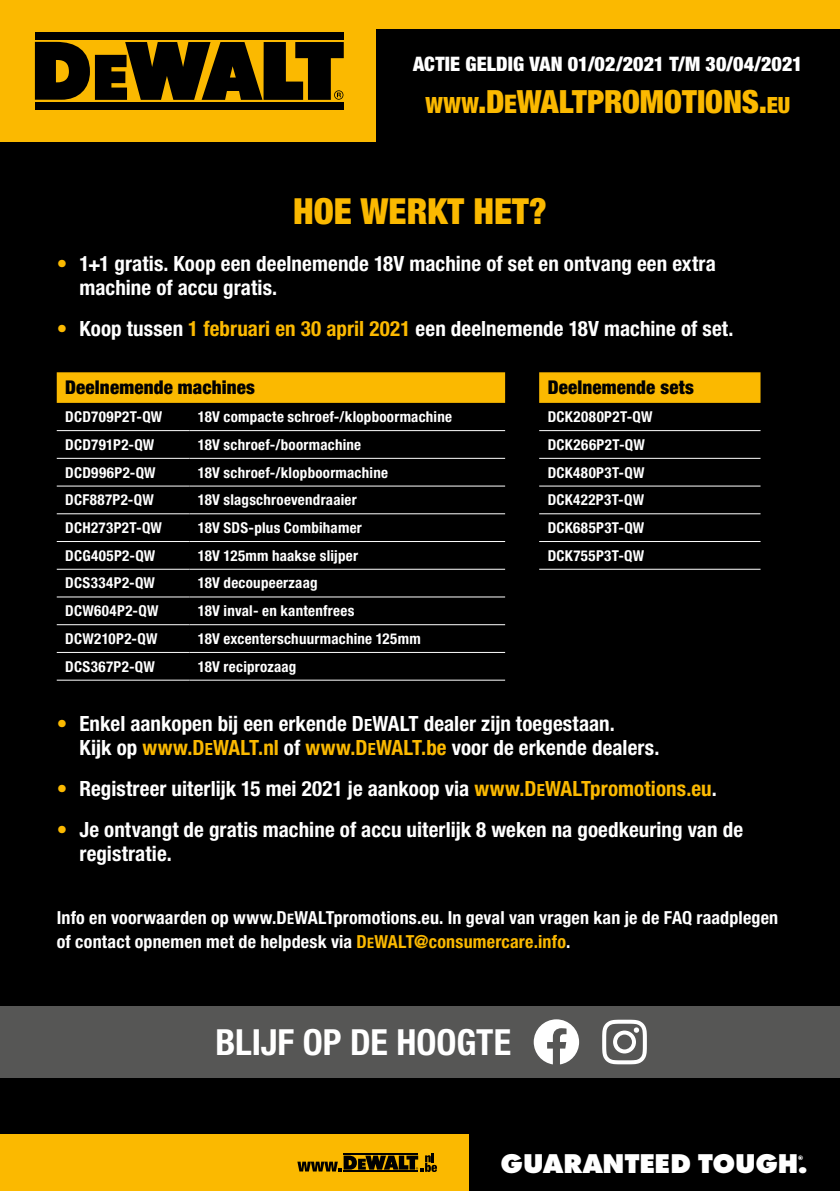
<style>
.page{position:relative;width:840px;height:1191px;background:#fff}
.page>*{position:absolute;margin:0;border:0;box-sizing:border-box;transform-origin:0 0}
.t1{font:700 condensed 36px "Helvetica Neue LTW1 G";color:#fff}
.t2{font:900 condensed 36px "Helvetica Neue LTW1 G";color:#fbb900}
.t3{font:900 condensed 32px "Helvetica Neue LTW1 G";color:#fbb900}
.t4{font:700 expanded 28.2px "Futura TOT";letter-spacing:-.02em;color:#fff}
.t5{font:700 condensed 21px/24px "Helvetica Neue LTW1 G";letter-spacing:.005em;color:#fff}
.t6{font:900 condensed 20px "Helvetica Neue LTW1 G";letter-spacing:.005em;color:#fff}
.t7{font:900 condensed 19px "Helvetica Neue LTW1 G";letter-spacing:.01em;color:#000}
.t8{font:700 condensed 18px/24px "Helvetica Neue LTW1 G";letter-spacing:.01em;color:#fff}
.t9{font:700 condensed 15px "Helvetica Neue LTW1 G";letter-spacing:.015em;color:#fff}
.t10{font:700 expanded 6.6px "Futura TOT";color:#fff}
.s1{font-size:22.4px}
.s2{font-size:25.6px}
.s3{color:#fbb900}
.s4{font-size:16.8px}
.s5{font-size:16.8px;color:#fbb900}
.s6{font-size:14.4px}
.s7{font-size:14.4px;color:#fbb900}
</style>
<div class="page">
<div style="left:0;top:0;width:839px;height:1191px;background:#000"></div>
<svg style="left:57px;top:372px;width:703px;height:31px;background:#ebad00"></svg>
<hr style="left:57px;top:430px;width:132px;height:1px;background:#fff">
<hr style="left:189px;top:430px;width:316px;height:1px;background:#fff">
<hr style="left:57px;top:458px;width:132px;height:1px;background:#fff">
<hr style="left:189px;top:458px;width:316px;height:1px;background:#fff">
<hr style="left:57px;top:485px;width:132px;height:1px;background:#fff">
<hr style="left:189px;top:485px;width:316px;height:1px;background:#fff">
<hr style="left:57px;top:513px;width:132px;height:1px;background:#fff">
<hr style="left:189px;top:513px;width:316px;height:1px;background:#fff">
<hr style="left:57px;top:541px;width:132px;height:1px;background:#fff">
<hr style="left:189px;top:541px;width:316px;height:1px;background:#fff">
<hr style="left:57px;top:569px;width:132px;height:1px;background:#fff">
<hr style="left:189px;top:569px;width:316px;height:1px;background:#fff">
<hr style="left:57px;top:596px;width:132px;height:1px;background:#fff">
<hr style="left:189px;top:596px;width:316px;height:1px;background:#fff">
<hr style="left:57px;top:624px;width:132px;height:1px;background:#fff">
<hr style="left:189px;top:624px;width:316px;height:1px;background:#fff">
<hr style="left:57px;top:652px;width:132px;height:1px;background:#fff">
<hr style="left:189px;top:652px;width:316px;height:1px;background:#fff">
<hr style="left:57px;top:679px;width:132px;height:1px;background:#fff">
<hr style="left:189px;top:679px;width:316px;height:1px;background:#fff">
<hr style="left:539px;top:430px;width:221px;height:1px;background:#fff">
<hr style="left:539px;top:458px;width:221px;height:1px;background:#fff">
<hr style="left:539px;top:485px;width:221px;height:1px;background:#fff">
<hr style="left:539px;top:513px;width:221px;height:1px;background:#fff">
<hr style="left:539px;top:541px;width:221px;height:1px;background:#fff">
<hr style="left:539px;top:569px;width:221px;height:1px;background:#fff">
<div style="left:0;top:1006px;width:839px;height:71px;background:#565655"></div>
<svg style="left:533px;top:1019px;width:45px;height:45px"></svg>
<svg style="left:602px;top:1019px;width:44px;height:45px"></svg>
<div style="left:0;top:1134px;width:469px;height:57px;background:#fbb900"></div>
<svg style="left:297px;top:1153px;width:140px;height:19px"></svg>
<div style="left:0;top:0;width:839px;height:28px;background:#fbb900"></div>
<div style="left:0;top:0;width:375px;height:142px;background:#fbb900"></div>
<div style="left:35px;top:32px;width:308px;height:7px;background:#000"></div>
<div style="left:35px;top:102px;width:308px;height:8px;background:#000"></div>
<svg style="left:35px;top:42px;width:308px;height:58px"></svg>
<h3 class="t6" style="left:413px;top:52px;width:391px">ACTIE GELDIG VAN 01/02/2021 T/M 30/04/2021</h3>
<h2 class="t3" style="left:425px;top:83px;width:366px"><span class="s1">WWW</span>.D<span class="s2">E</span>WALTPROMOTIONS.<span class="s1">EU</span></h2>
<h1 class="t2" style="left:293px;top:190px;width:255px">HOE WERKT HET?</h1>
<h3 class="t5" style="left:79px;top:251px;width:637px;text-indent:-23px"><span class="s3">•</span> 1+1 gratis. Koop een deelnemende 18V machine of set en ontvang een extra machine of accu gratis.</h3>
<h3 class="t5" style="left:57px;top:316px;width:678px"><span class="s3">•</span> Koop tussen <span class="s3">1 februari en 30 april 2021</span> een deelnemende 18V machine of set.</h3>
<p class="t7" style="left:65px;top:376px;width:191px">Deelnemende machines</p>
<p class="t7" style="left:547px;top:376px;width:148px">Deelnemende sets</p>
<p class="t9" style="left:65px;top:408px;width:98px">DCD709P2T-QW</p>
<p class="t9" style="left:198px;top:408px;width:255px">18V compacte schroef-/klopboormachine</p>
<p class="t9" style="left:547px;top:408px;width:106px">DCK2080P2T-QW</p>
<p class="t9" style="left:65px;top:435px;width:90px">DCD791P2-QW</p>
<p class="t9" style="left:198px;top:435px;width:165px">18V schroef-/boormachine</p>
<p class="t9" style="left:547px;top:435px;width:99px">DCK266P2T-QW</p>
<p class="t9" style="left:65px;top:463px;width:92px">DCD996P2-QW</p>
<p class="t9" style="left:198px;top:463px;width:191px">18V schroef-/klopboormachine</p>
<p class="t9" style="left:547px;top:463px;width:98px">DCK480P3T-QW</p>
<p class="t9" style="left:65px;top:491px;width:90px">DCF887P2-QW</p>
<p class="t9" style="left:198px;top:491px;width:160px">18V slagschroevendraaier</p>
<p class="t9" style="left:547px;top:491px;width:98px">DCK422P3T-QW</p>
<p class="t9" style="left:65px;top:519px;width:98px">DCH273P2T-QW</p>
<p class="t9" style="left:198px;top:519px;width:165px">18V SDS-plus Combihamer</p>
<p class="t9" style="left:547px;top:519px;width:98px">DCK685P3T-QW</p>
<p class="t9" style="left:65px;top:546px;width:91px">DCG405P2-QW</p>
<p class="t9" style="left:198px;top:546px;width:161px">18V 125mm haakse slijper</p>
<p class="t9" style="left:547px;top:546px;width:98px">DCK755P3T-QW</p>
<p class="t9" style="left:65px;top:574px;width:91px">DCS334P2-QW</p>
<p class="t9" style="left:198px;top:574px;width:121px">18V decoupeerzaag</p>
<p class="t9" style="left:65px;top:602px;width:95px">DCW604P2-QW</p>
<p class="t9" style="left:198px;top:602px;width:158px">18V inval- en kantenfrees</p>
<p class="t9" style="left:65px;top:629px;width:94px">DCW210P2-QW</p>
<p class="t9" style="left:198px;top:629px;width:224px">18V excenterschuurmachine 125mm</p>
<p class="t9" style="left:65px;top:657px;width:91px">DCS367P2-QW</p>
<p class="t9" style="left:198px;top:657px;width:100px">18V reciprozaag</p>
<h3 class="t5" style="left:79px;top:711px;width:581px;text-indent:-23px"><span class="s3">•</span> Enkel aankopen bij een erkende D<span class="s4">E</span>WALT dealer zijn toegestaan.<br>Kijk op <span class="s3">www.D</span><span class="s5">E</span><span class="s3">WALT.nl</span> of <span class="s3">www.D</span><span class="s5">E</span><span class="s3">WALT.be</span> voor de erkende dealers.</h3>
<h3 class="t5" style="left:57px;top:776px;width:661px"><span class="s3">•</span> Registreer uiterlijk 15 mei 2021 je aankoop via <span class="s3">www.D</span><span class="s5">E</span><span class="s3">WALTpromotions.eu</span>.</h3>
<h3 class="t5" style="left:79px;top:817px;width:664px;text-indent:-23px"><span class="s3">•</span> Je ontvangt de gratis machine of accu uiterlijk 8 weken na goedkeuring van de registratie.</h3>
<p class="t8" style="left:57px;top:906px;width:722px">Info en voorwaarden op www.D<span class="s6">E</span>WALTpromotions.eu. In geval van vragen kan je de FAQ raadplegen of contact opnemen met de helpdesk via <span class="s3">D</span><span class="s7">E</span><span class="s3">WALT@consumercare.info</span>.</p>
<h1 class="t1" style="left:215px;top:1020px;width:297px">BLIJF OP DE HOOGTE</h1>
<h3 class="t4" style="left:500px;top:1146px;width:309px">GUARANTEED TOUGH.</h3>
<p class="t10" style="left:797px;top:1153px;width:6px">®</p>
</div>
